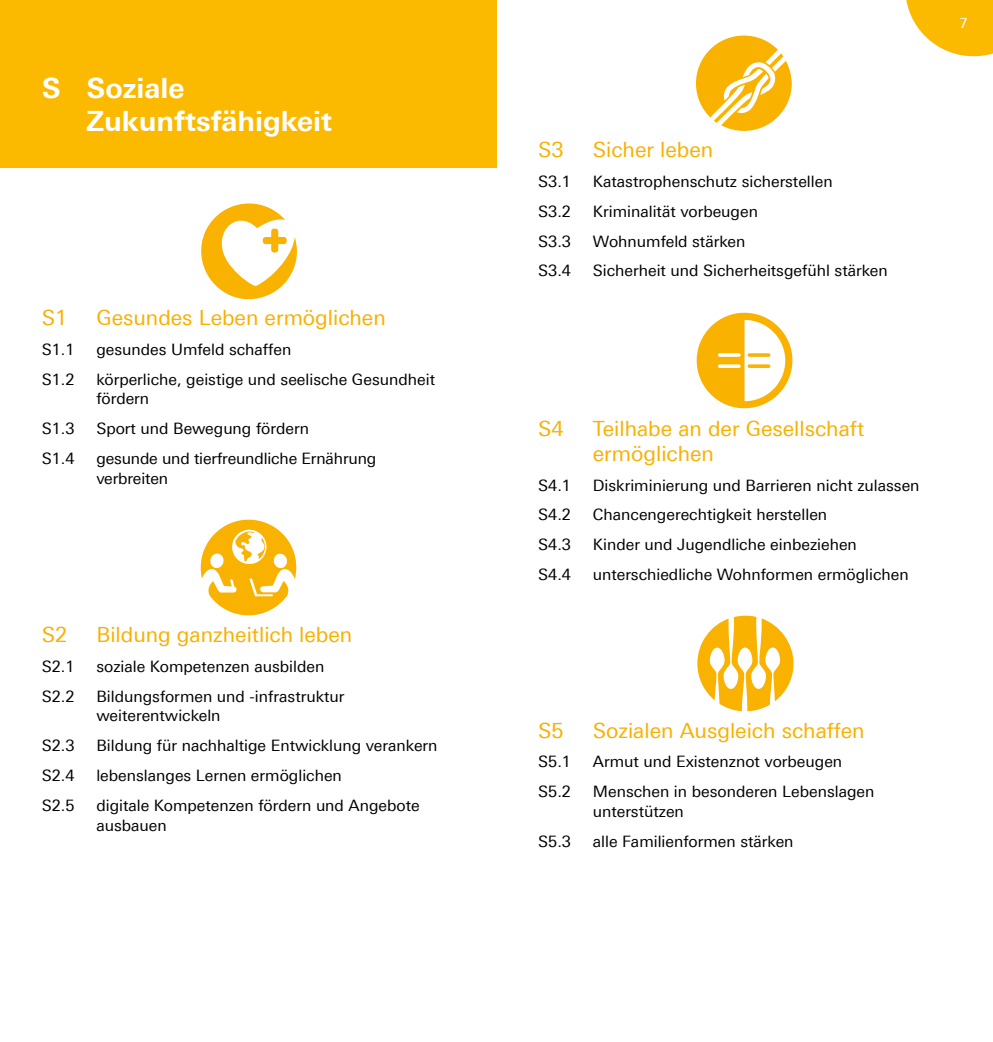
<style>
.page{position:relative;width:993px;height:1042px;background:#fff}
.page>*{position:absolute;margin:0;border:0;box-sizing:border-box;transform-origin:0 0}
.t1{font:700 28px/33.6px "Univers For Augsburg";color:#fff}
.t2{font:21px/25.2px "Univers For Augsburg";color:#f9b000}
.t3{font:15.75px/19.8px "Univers For Augsburg";color:#000}
.t4{font:14px "Univers For Augsburg";color:#fff}
</style>
<div class="page">
<div style="left:0;top:0;width:496px;height:167px;background:#fbb900"></div>
<svg style="left:906px;top:0;width:86px;height:57px"></svg>
<div style="left:950px;top:18px;width:25px;height:23px;background:#fbb900"></div>
<svg style="left:201px;top:203px;width:96px;height:96px"></svg>
<svg style="left:696px;top:35px;width:95px;height:96px"></svg>
<svg style="left:696px;top:312px;width:96px;height:96px"></svg>
<svg style="left:697px;top:615px;width:96px;height:96px"></svg>
<svg style="left:200px;top:519px;width:96px;height:96px"></svg>
<h1 class="t1" style="left:86px;top:71px;width:247px;text-indent:-45px">S Soziale<br>Zukunftsfähigkeit</h1>
<h2 class="t2" style="left:42px;top:305px;width:27px">S1</h2>
<h2 class="t2" style="left:96px;top:305px;width:291px">Gesundes Leben ermöglichen</h2>
<p class="t3" style="left:42px;top:339px;width:34px">S1.1</p>
<p class="t3" style="left:96px;top:339px;width:196px">gesundes Umfeld schaffen</p>
<p class="t3" style="left:42px;top:369px;width:34px">S1.2</p>
<p class="t3" style="left:96px;top:369px;width:340px">körperliche, geistige und seelische Gesundheit fördern</p>
<p class="t3" style="left:42px;top:419px;width:34px">S1.3</p>
<p class="t3" style="left:96px;top:419px;width:214px">Sport und Bewegung fördern</p>
<p class="t3" style="left:42px;top:448px;width:34px">S1.4</p>
<p class="t3" style="left:96px;top:448px;width:281px">gesunde und tierfreundliche Ernährung verbreiten</p>
<h2 class="t2" style="left:42px;top:622px;width:27px">S2</h2>
<h2 class="t2" style="left:96px;top:622px;width:257px">Bildung ganzheitlich leben</h2>
<p class="t3" style="left:42px;top:656px;width:34px">S2.1</p>
<p class="t3" style="left:96px;top:656px;width:229px">soziale Kompetenzen ausbilden</p>
<p class="t3" style="left:42px;top:686px;width:34px">S2.2</p>
<p class="t3" style="left:96px;top:686px;width:249px">Bildungsformen und -infrastruktur weiterentwickeln</p>
<p class="t3" style="left:42px;top:736px;width:34px">S2.3</p>
<p class="t3" style="left:96px;top:736px;width:342px">Bildung für nachhaltige Entwicklung verankern</p>
<p class="t3" style="left:42px;top:765px;width:34px">S2.4</p>
<p class="t3" style="left:96px;top:765px;width:247px">lebenslanges Lernen ermöglichen</p>
<p class="t3" style="left:42px;top:795px;width:34px">S2.5</p>
<p class="t3" style="left:96px;top:795px;width:325px">digitale Kompetenzen fördern und Angebote ausbauen</p>
<h2 class="t2" style="left:538px;top:137px;width:27px">S3</h2>
<h2 class="t2" style="left:592px;top:137px;width:122px">Sicher leben</h2>
<p class="t3" style="left:538px;top:172px;width:34px">S3.1</p>
<p class="t3" style="left:592px;top:172px;width:241px">Katastrophenschutz sicherstellen</p>
<p class="t3" style="left:538px;top:201px;width:34px">S3.2</p>
<p class="t3" style="left:592px;top:201px;width:167px">Kriminalität vorbeugen</p>
<p class="t3" style="left:538px;top:231px;width:34px">S3.3</p>
<p class="t3" style="left:592px;top:231px;width:154px">Wohnumfeld stärken</p>
<p class="t3" style="left:538px;top:261px;width:34px">S3.4</p>
<p class="t3" style="left:592px;top:261px;width:296px">Sicherheit und Sicherheitsgefühl stärken</p>
<p class="t4" style="left:959px;top:15px;width:10px">7</p>
<h2 class="t2" style="left:538px;top:415px;width:27px">S4</h2>
<h2 class="t2" style="left:592px;top:415px;width:273px">Teilhabe an der Gesellschaft ermöglichen</h2>
<p class="t3" style="left:538px;top:475px;width:34px">S4.1</p>
<p class="t3" style="left:592px;top:475px;width:328px">Diskriminierung und Barrieren nicht zulassen</p>
<p class="t3" style="left:538px;top:505px;width:34px">S4.2</p>
<p class="t3" style="left:592px;top:505px;width:236px">Chancengerechtigkeit herstellen</p>
<p class="t3" style="left:538px;top:534px;width:34px">S4.3</p>
<p class="t3" style="left:592px;top:534px;width:265px">Kinder und Jugendliche einbeziehen</p>
<p class="t3" style="left:538px;top:564px;width:34px">S4.4</p>
<p class="t3" style="left:592px;top:564px;width:317px">unterschiedliche Wohnformen ermöglichen</p>
<h2 class="t2" style="left:538px;top:717px;width:27px">S5</h2>
<h2 class="t2" style="left:592px;top:717px;width:273px">Sozialen Ausgleich schaffen</h2>
<p class="t3" style="left:538px;top:752px;width:34px">S5.1</p>
<p class="t3" style="left:592px;top:752px;width:251px">Armut und Existenznot vorbeugen</p>
<p class="t3" style="left:538px;top:781px;width:34px">S5.2</p>
<p class="t3" style="left:592px;top:781px;width:283px">Menschen in besonderen Lebenslagen unterstützen</p>
<p class="t3" style="left:538px;top:831px;width:34px">S5.3</p>
<p class="t3" style="left:592px;top:831px;width:202px">alle Familienformen stärken</p>
</div>
